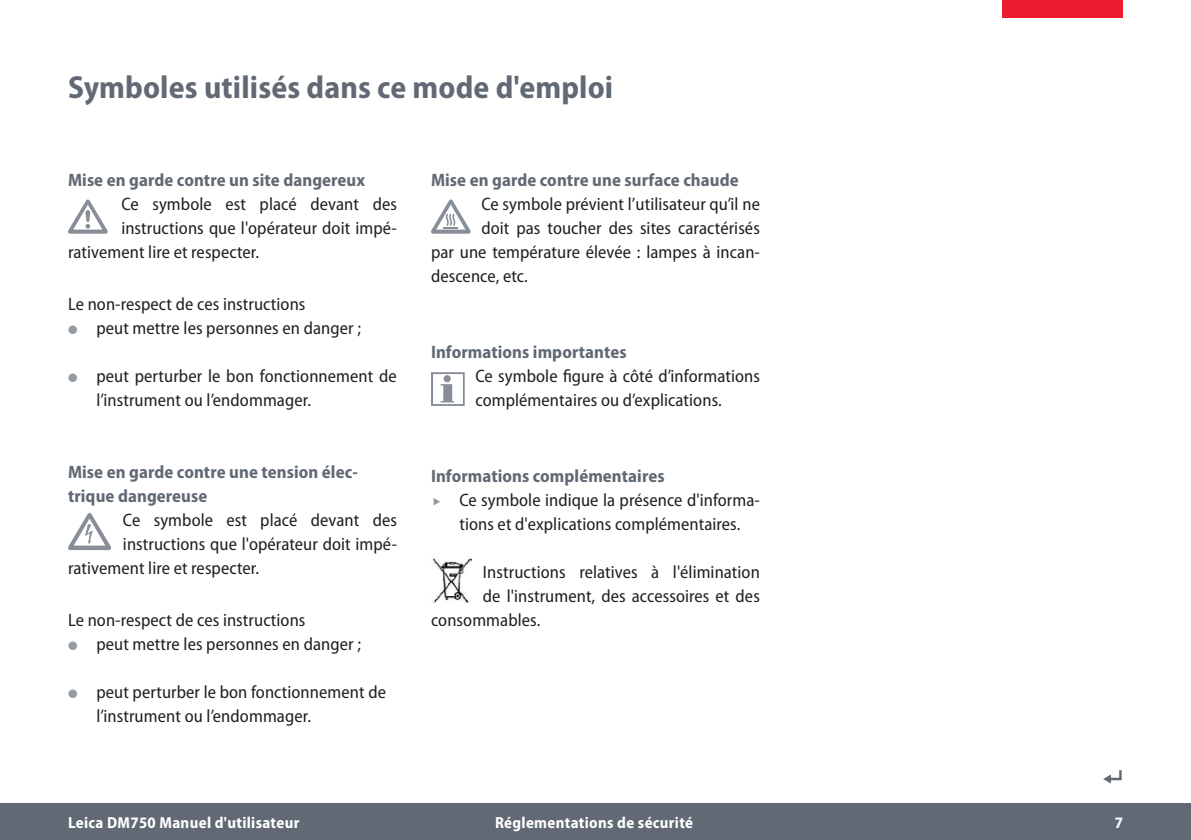
<style>
.page{position:relative;width:1191px;height:840px;background:#fff}
.page>*{position:absolute;margin:0;border:0;box-sizing:border-box;transform-origin:0 0}
.t1{font:700 semi-condensed 32px "Myriad Pro";letter-spacing:.005em;color:#616a74}
.t2{font:semi-condensed 18px/24px "Myriad Pro";letter-spacing:.005em;color:#231f20}
.t3{font:700 semi-condensed 18px/24px "Myriad Pro";letter-spacing:.005em;color:#616a74}
.t4{font:700 semi-condensed 16px "Myriad Pro";letter-spacing:.02em;color:#fff}
</style>
<div class="page">
<div style="left:0;top:803px;width:1191px;height:36px;background:#616a74"></div>
<div style="left:1002px;top:0;width:121px;height:17px;background:#ed1b2e"></div>
<svg style="left:68px;top:199px;width:40px;height:34px"></svg>
<svg style="left:68px;top:513px;width:43px;height:36px"></svg>
<svg style="left:431px;top:199px;width:39px;height:34px"></svg>
<svg style="left:431px;top:372px;width:34px;height:33px"></svg>
<img style="left:432px;top:557px;width:40px;height:44px">
<svg style="left:1103px;top:770px;width:18px;height:13px"></svg>
<h1 class="t1" style="left:68px;top:75px;width:546px">Symboles utilisés dans ce mode d'emploi</h1>
<p class="t3" style="left:68px;top:169px;width:298px">Mise en garde contre un site dangereux</p>
<p class="t2" style="left:121px;top:193px;width:277px">Ce symbole est placé devant des</p>
<p class="t2" style="left:121px;top:217px;width:277px">instructions que l'opérateur doit impé-</p>
<p class="t2" style="left:68px;top:241px;width:193px">rativement lire et respecter.</p>
<p class="t2" style="left:96px;top:293px;width:266px;text-indent:-28px">Le non-respect de ces instructions<br>peut mettre les personnes en danger ;</p>
<p class="t2" style="left:96px;top:365px;width:302px">peut perturber le bon fonctionnement de l’instrument ou l’endommager.</p>
<p class="t3" style="left:68px;top:461px;width:291px">Mise en garde contre une tension élec&shy;trique dangereuse</p>
<p class="t2" style="left:123px;top:509px;width:275px">Ce symbole est placé devant des</p>
<p class="t2" style="left:123px;top:533px;width:275px">instructions que l'opérateur doit impé-</p>
<p class="t2" style="left:68px;top:557px;width:193px">rativement lire et respecter.</p>
<p class="t2" style="left:96px;top:609px;width:266px;text-indent:-28px">Le non-respect de ces instructions<br>peut mettre les personnes en danger ;</p>
<p class="t2" style="left:96px;top:681px;width:291px">peut perturber le bon fonctionnement de l’instrument ou l’endommager.</p>
<p class="t3" style="left:431px;top:169px;width:309px">Mise en garde contre une surface chaude</p>
<p class="t2" style="left:481px;top:193px;width:280px">Ce symbole prévient l’utilisateur qu’il ne</p>
<p class="t2" style="left:481px;top:217px;width:280px">doit pas toucher des sites caractérisés</p>
<p class="t2" style="left:431px;top:241px;width:330px">par une température élevée : lampes à incan-</p>
<p class="t2" style="left:431px;top:265px;width:98px">descence, etc.</p>
<p class="t3" style="left:431px;top:341px;width:197px">Informations importantes</p>
<p class="t2" style="left:475px;top:365px;width:286px">Ce symbole figure à côté d’informations complémentaires ou d’explications.</p>
<p class="t3" style="left:431px;top:465px;width:235px">Informations complémentaires</p>
<p class="t2" style="left:459px;top:489px;width:302px">Ce symbole indique la présence d'informa&shy;tions et d'explications complémentaires.</p>
<p class="t2" style="left:483px;top:561px;width:278px">Instructions relatives à l'élimination</p>
<p class="t2" style="left:483px;top:585px;width:278px">de l'instrument, des accessoires et des</p>
<p class="t2" style="left:431px;top:609px;width:111px">consommables.</p>
<p class="t4" style="left:68px;top:816px;width:233px">Leica DM750 Manuel d'utilisateur</p>
<p class="t4" style="left:495px;top:816px;width:199px">Réglementations de sécurité</p>
<p class="t4" style="left:1114px;top:816px;width:10px">7</p>
</div>
